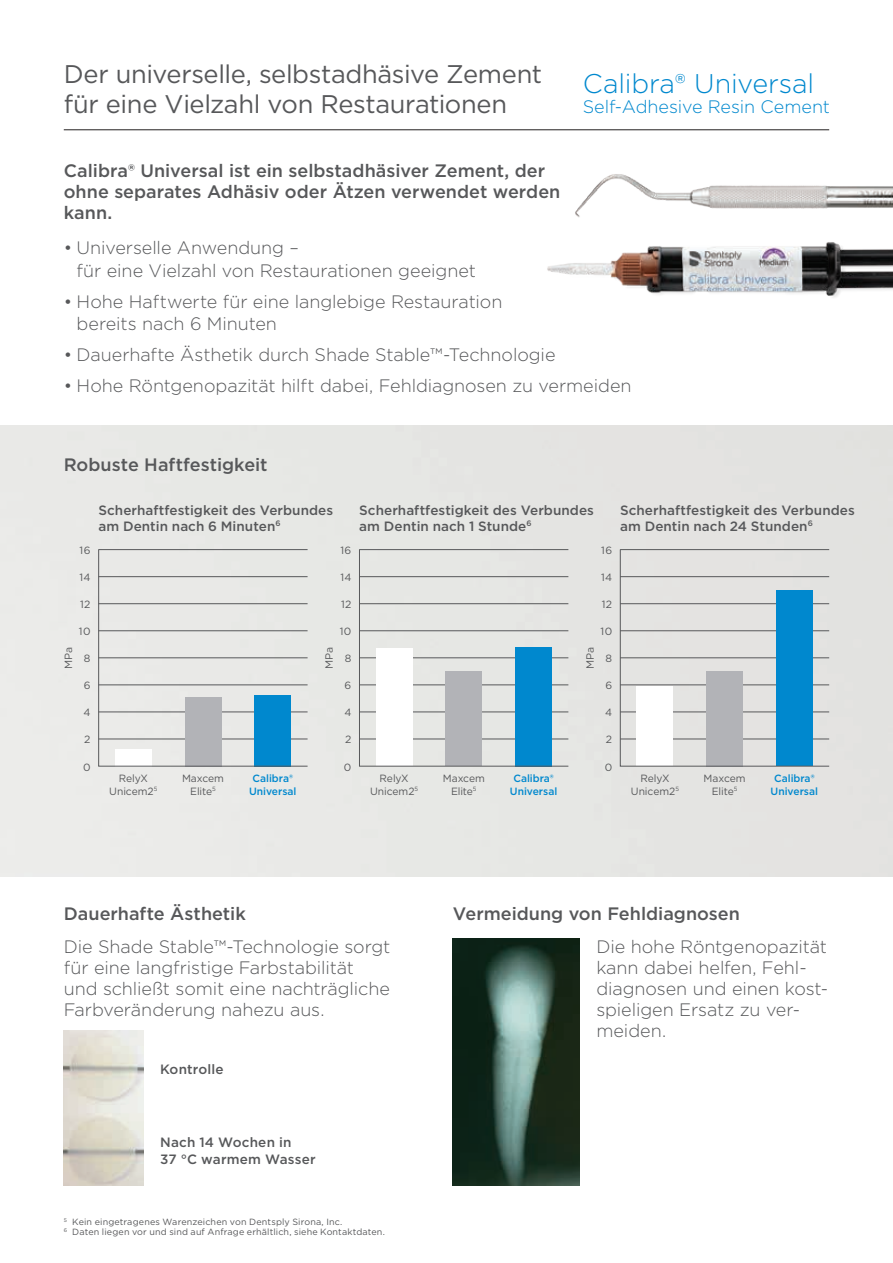
<style>
.page{position:relative;width:893px;height:1263px;background:#fff}
.page>*{position:absolute;margin:0;border:0;box-sizing:border-box;transform-origin:0 0}
.t1{font:300 27px "Gotham";letter-spacing:-.005em;color:#0088ce}
.t2{font:25.5px/30.6px "Gotham";letter-spacing:-.015em;color:#57585a}
.t3{font:300 18px/21px "Gotham";letter-spacing:-.005em;color:#57585a}
.t4{font:500 18px/21px "Gotham";color:#57585a}
.t5{font:300 18px "Gotham";letter-spacing:-.005em;color:#0088ce}
.t6{font:500 13.5px/16.2px "Gotham";letter-spacing:.005em;color:#57585a}
.t7{font:10.5px/12.6px "Gotham";letter-spacing:-.005em;color:#57585a;text-align:center}
.t8{font:500 10.5px/12.6px "Gotham";color:#0088ce;text-align:center}
.t9{font:9px/10.5px "Gotham";letter-spacing:.015em;color:#57585a}
</style>
<div class="page">
<div style="left:0;top:425px;width:893px;height:452px;background:#e6e7e4"></div>
<img style="left:575px;top:174px;width:318px;height:43px">
<hr style="left:64px;top:129px;width:765px;height:1px;background:#231f20">
<svg style="left:98px;top:549px;width:210px;height:217px;background:#d3dbdd"></svg>
<svg style="left:359px;top:549px;width:210px;height:217px;background:#c9d7dc"></svg>
<svg style="left:620px;top:549px;width:210px;height:217px;background:#bccfd8"></svg>
<img style="left:453px;top:938px;width:126px;height:248px">
<img style="left:64px;top:1031px;width:79px;height:155px">
<img style="left:547px;top:242px;width:346px;height:56px">
<h2 class="t2" style="left:64px;top:58px;width:480px">Der universelle, selbstadhäsive Zement für eine Vielzahl von Restaurationen</h2>
<h1 class="t1" style="left:583px;top:66px;width:233px">Calibra® Universal</h1>
<p class="t5" style="left:583px;top:96px;width:249px">Self-Adhesive Resin Cement</p>
<p class="t4" style="left:64px;top:160px;width:498px">Calibra® Universal ist ein selbstadhäsiver Zement, der ohne separates Adhäsiv oder Ätzen verwendet werden kann.</p>
<p class="t3" style="left:77px;top:236px;width:401px;line-height:22.5px;text-indent:-13px">• Universelle Anwendung –<br>für eine Vielzahl von Restaurationen geeignet</p>
<p class="t3" style="left:77px;top:290px;width:427px;line-height:22.5px;text-indent:-13px">• Hohe Haftwerte für eine langlebige Restauration bereits nach 6 Minuten</p>
<p class="t3" style="left:64px;top:344px;width:493px">• Dauerhafte Ästhetik durch Shade Stable™-Technologie</p>
<p class="t3" style="left:64px;top:375px;width:569px">• Hohe Röntgenopazität hilft dabei, Fehldiagnosen zu vermeiden</p>
<p class="t4" style="left:64px;top:454px;width:205px">Robuste Haftfestigkeit</p>
<p class="t6" style="left:98px;top:502px;width:236px">Scherhaftfestigkeit des Verbundes am Dentin nach 6 Minuten<sup>6</sup></p>
<p class="t7" style="left:80px;top:543px;width:12px">16</p>
<p class="t7" style="left:80px;top:570px;width:13px">14</p>
<p class="t7" style="left:80px;top:598px;width:12px">12</p>
<p class="t7" style="left:79px;top:625px;width:13px">10</p>
<p class="t7" style="left:340px;top:543px;width:12px">16</p>
<p class="t7" style="left:340px;top:570px;width:13px">14</p>
<p class="t7" style="left:341px;top:598px;width:12px">12</p>
<p class="t7" style="left:340px;top:625px;width:13px">10</p>
<p class="t6" style="left:359px;top:502px;width:236px">Scherhaftfestigkeit des Verbundes am Dentin nach 1 Stunde<sup>6</sup></p>
<p class="t7" style="left:601px;top:543px;width:12px">16</p>
<p class="t7" style="left:601px;top:570px;width:13px">14</p>
<p class="t7" style="left:602px;top:598px;width:12px">12</p>
<p class="t7" style="left:601px;top:625px;width:13px">10</p>
<p class="t6" style="left:620px;top:502px;width:236px">Scherhaftfestigkeit des Verbundes am Dentin nach 24 Stunden<sup>6</sup></p>
<p class="t7" style="left:62px;top:669px;width:24px;rotate:-90deg">MPa</p>
<p class="t7" style="left:84px;top:652px;width:8px">8</p>
<p class="t7" style="left:323px;top:669px;width:24px;rotate:-90deg">MPa</p>
<p class="t7" style="left:345px;top:652px;width:8px">8</p>
<p class="t7" style="left:584px;top:669px;width:24px;rotate:-90deg">MPa</p>
<p class="t7" style="left:606px;top:652px;width:8px">8</p>
<p class="t7" style="left:84px;top:679px;width:8px">6</p>
<p class="t7" style="left:345px;top:679px;width:8px">6</p>
<p class="t7" style="left:605px;top:679px;width:8px">6</p>
<p class="t7" style="left:84px;top:706px;width:9px">4</p>
<p class="t7" style="left:344px;top:706px;width:9px">4</p>
<p class="t7" style="left:605px;top:706px;width:9px">4</p>
<p class="t7" style="left:84px;top:733px;width:8px">2</p>
<p class="t7" style="left:345px;top:733px;width:8px">2</p>
<p class="t7" style="left:606px;top:733px;width:8px">2</p>
<p class="t7" style="left:83px;top:760px;width:9px">0</p>
<p class="t7" style="left:344px;top:760px;width:9px">0</p>
<p class="t7" style="left:605px;top:760px;width:9px">0</p>
<p class="t7" style="left:109px;top:772px;width:50px">RelyX<br>Unicem2<sup>5</sup></p>
<p class="t7" style="left:182px;top:772px;width:44px">Maxcem<br>Elite<sup>5</sup></p>
<p class="t8" style="left:249px;top:772px;width:49px">Calibra®<br>Universal</p>
<p class="t7" style="left:370px;top:772px;width:50px">RelyX<br>Unicem2<sup>5</sup></p>
<p class="t7" style="left:443px;top:772px;width:44px">Maxcem<br>Elite<sup>5</sup></p>
<p class="t8" style="left:510px;top:772px;width:49px">Calibra®<br>Universal</p>
<p class="t7" style="left:631px;top:772px;width:50px">RelyX<br>Unicem2<sup>5</sup></p>
<p class="t7" style="left:704px;top:772px;width:44px">Maxcem<br>Elite<sup>5</sup></p>
<p class="t8" style="left:771px;top:772px;width:49px">Calibra®<br>Universal</p>
<p class="t4" style="left:64px;top:903px;width:184px">Dauerhafte Ästhetik</p>
<p class="t4" style="left:453px;top:903px;width:289px">Vermeidung von Fehldiagnosen</p>
<p class="t3" style="left:64px;top:935px;width:328px">Die Shade Stable™-Technologie sorgt für eine langfristige Farbstabilität und schließt somit eine nachträgliche Farbveränderung nahezu aus.</p>
<p class="t6" style="left:160px;top:1061px;width:65px">Kontrolle</p>
<p class="t6" style="left:160px;top:1134px;width:157px">Nach 14 Wochen in<br>37 °C warmem Wasser</p>
<p class="t9" style="left:64px;top:1216px;width:323px"><sup>5</sup> Kein eingetragenes Warenzeichen von Dentsply Sirona, Inc.<br><sup>6</sup> Daten liegen vor und sind auf Anfrage erhältlich, siehe Kontaktdaten.</p>
<p class="t3" style="left:596px;top:935px;width:233px">Die hohe Röntgenopazität kann dabei helfen, Fehl&shy;diagnosen und einen kost&shy;spieligen Ersatz zu ver&shy;meiden.</p>
</div>
